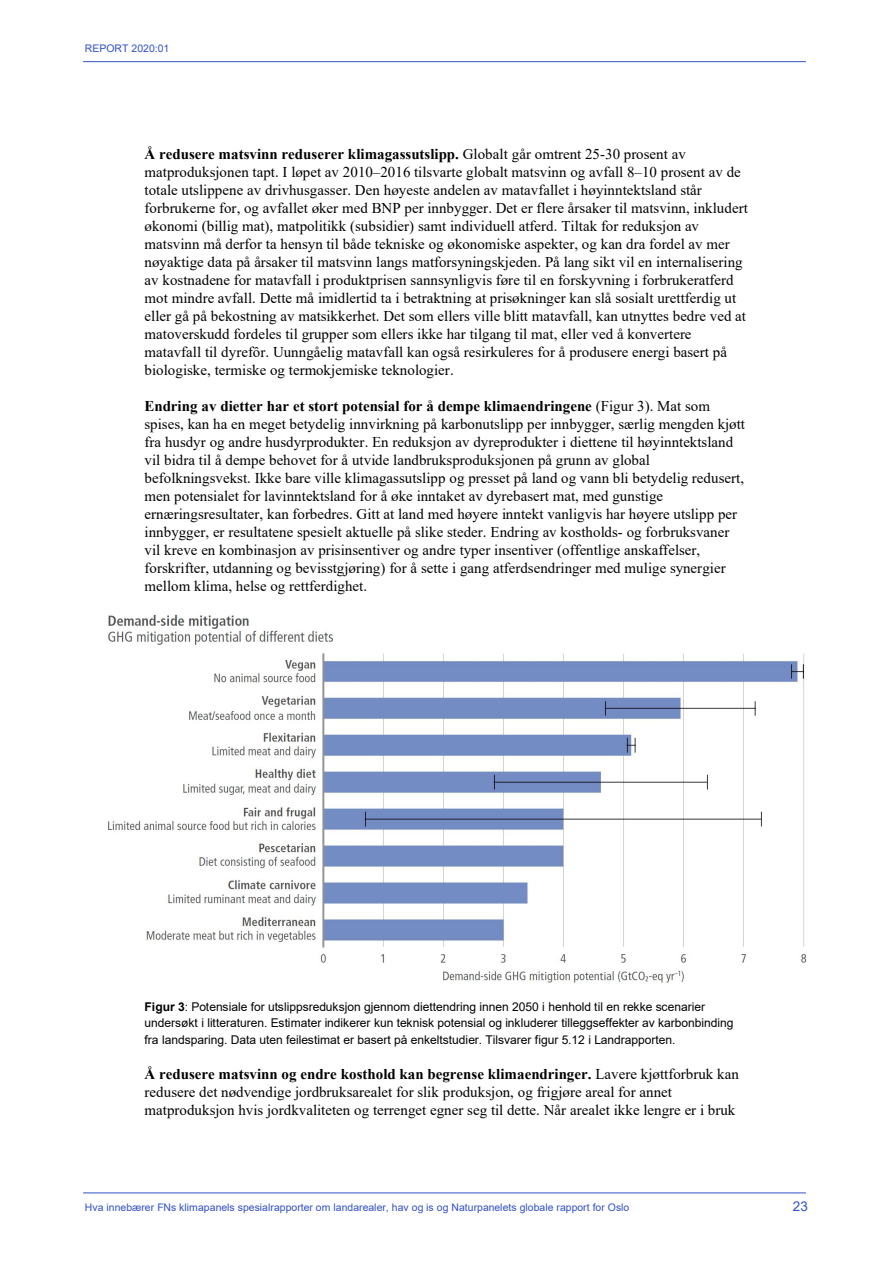
<style>
.page{position:relative;width:893px;height:1263px;background:#fff}
.page>*{position:absolute;margin:0;border:0;box-sizing:border-box;transform-origin:0 0}
.t1{font:15px/18px "Times New Roman";color:#000}
.t2{font:13.5px "Arial";color:#3250c8}
.t3{font:12px/16.5px "Arial";letter-spacing:-.005em;color:#000}
.t4{font:10.5px "Arial";color:#3250c8}
.s1{font-weight:700}
</style>
<div class="page">
<hr style="left:83px;top:61px;width:723px;height:1px;background:#3250c8">
<hr style="left:83px;top:1192px;width:723px;height:1px;background:#3250c8">
<img style="left:107px;top:614px;width:700px;height:370px">
<p class="t4" style="left:85px;top:41px;width:86px">REPORT 2020:01</p>
<p class="t1" style="left:145px;top:145px;width:605px"><span class="s1">Å redusere matsvinn reduserer klimagassutslipp.</span> Globalt går omtrent 25-30 prosent av matproduksjonen tapt. I løpet av 2010–2016 tilsvarte globalt matsvinn og avfall 8–10 prosent av de totale utslippene av drivhusgasser. Den høyeste andelen av matavfallet i høyinntektsland står forbrukerne for, og avfallet øker med BNP per innbygger. Det er flere årsaker til matsvinn, inkludert økonomi (billig mat), matpolitikk (subsidier) samt individuell atferd. Tiltak for reduksjon av matsvinn må derfor ta hensyn til både tekniske og økonomiske aspekter, og kan dra fordel av mer nøyaktige data på årsaker til matsvinn langs matforsyningskjeden. På lang sikt vil en internalisering av kostnadene for matavfall i produktprisen sannsynligvis føre til en forskyvning i forbrukeratferd mot mindre avfall. Dette må imidlertid ta i betraktning at prisøkninger kan slå sosialt urettferdig ut eller gå på bekostning av matsikkerhet. Det som ellers ville blitt matavfall, kan utnyttes bedre ved at matoverskudd fordeles til grupper som ellers ikke har tilgang til mat, eller ved å konvertere matavfall til dyrefôr. Uunngåelig matavfall kan også resirkuleres for å produsere energi basert på biologiske, termiske og termokjemiske teknologier.</p>
<p class="t1" style="left:145px;top:397px;width:602px"><span class="s1">Endring av dietter har et stort potensial for å dempe klimaendringene</span> (Figur 3). Mat som spises, kan ha en meget betydelig innvirkning på karbonutslipp per innbygger, særlig mengden kjøtt fra husdyr og andre husdyrprodukter. En reduksjon av dyreprodukter i diettene til høyinntektsland vil bidra til å dempe behovet for å utvide landbruksproduksjonen på grunn av global befolkningsvekst. Ikke bare ville klimagassutslipp og presset på land og vann bli betydelig redusert, men potensialet for lavinntektsland for å øke inntaket av dyrebasert mat, med gunstige ernæringsresultater, kan forbedres. Gitt at land med høyere inntekt vanligvis har høyere utslipp per innbygger, er resultatene spesielt aktuelle på slike steder. Endring av kostholds- og forbruksvaner vil kreve en kombinasjon av prisinsentiver og andre typer insentiver (offentlige anskaffelser, forskrifter, utdanning og bevisstgjøring) for å sette i gang atferdsendringer med mulige synergier mellom klima, helse og rettferdighet.</p>
<p class="t3" style="left:145px;top:998px;width:590px"><span class="s1">Figur 3</span>: Potensiale for utslippsreduksjon gjennom diettendring innen 2050 i henhold til en rekke scenarier undersøkt i litteraturen. Estimater indikerer kun teknisk potensial og inkluderer tilleggseffekter av karbonbinding fra landsparing. Data uten feilestimat er basert på enkeltstudier. Tilsvarer figur 5.12 i Landrapporten.</p>
<p class="t1" style="left:145px;top:1064px;width:596px"><span class="s1">Å redusere matsvinn og endre kosthold kan begrense klimaendringer.</span> Lavere kjøttforbruk kan redusere det nødvendige jordbruksarealet for slik produksjon, og frigjøre areal for annet matproduksjon hvis jordkvaliteten og terrenget egner seg til dette. Når arealet ikke lengre er i bruk</p>
<p class="t4" style="left:85px;top:1200px;width:546px">Hva innebærer FNs klimapanels spesialrapporter om landarealer, hav og is og Naturpanelets globale rapport for Oslo</p>
<p class="t2" style="left:793px;top:1197px;width:17px">23</p>
</div>
